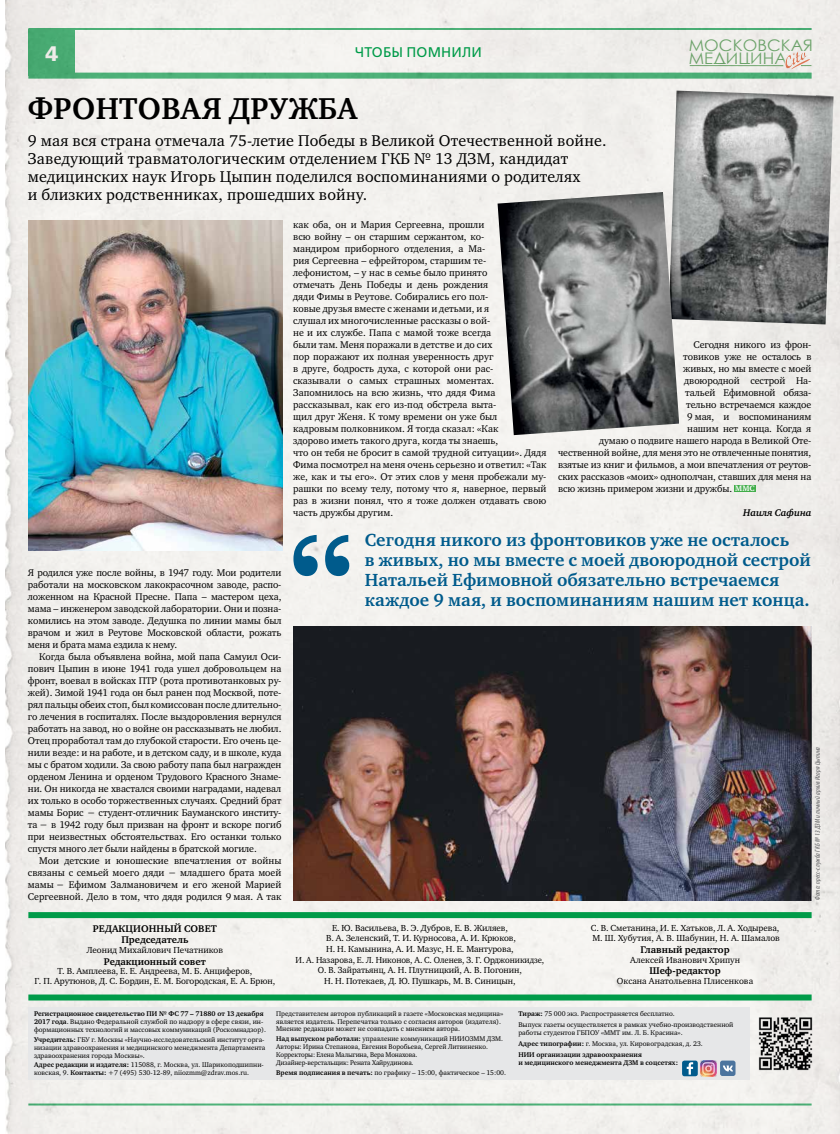
<style>
.page{position:relative;width:840px;height:1134px;background:#fff}
.page>*{position:absolute;margin:0;border:0;box-sizing:border-box;transform-origin:0 0}
.t1{font:700 31px "Charter ITC";letter-spacing:.135em;color:#000}
.t2{font:700 21px "Free Set";color:#fff}
.t3{font:700 18px/20px "Charter ITC";letter-spacing:.005em;color:#005b8c}
.t4{font:16px/18px "Charter ITC";letter-spacing:.01em;color:#000}
.t5{font:15.9px/13.1px "Century Gothic";color:#388e3c;scale:1.05 1}
.t6{font:14px "Free Set";letter-spacing:.01em;color:#009b49}
.t7{font:10px/12px "Charter ITC";color:#000;text-align:justify}
.t8{font:700 10px "Charter ITC";color:#000}
.t9{font:italic 700 10px "Charter ITC";letter-spacing:-.01em;color:#000}
.t10{font:9px/10.7px "Charter ITC";letter-spacing:-.01em;color:#000;text-align:center}
.t11{font:7px/8px "Charter ITC";color:#000}
.t12{font:700 7px/8px "Charter ITC";color:#000}
.t13{font:italic condensed 7px "Myriad Pro";letter-spacing:.02em;color:#58595b}
.s1{font-weight:700;font-size:8px;color:#fff}
.s2{font-weight:700}
</style>
<div class="page">
<div style="left:6px;top:0;width:833px;height:1134px;background:#f2f1ee"></div>
<img style="left:293px;top:626px;width:518px;height:274px">
<img style="left:668px;top:91px;width:165px;height:233px">
<svg style="left:293px;top:535px;width:56px;height:41px"></svg>
<img style="left:28px;top:220px;width:254px;height:331px">
<div style="left:734px;top:485px;width:21px;height:7px;background:#41ad49"></div>
<img style="left:497px;top:192px;width:181px;height:243px">
<div style="left:28px;top:994px;width:783px;height:6px;background:#009b49"></div>
<div style="left:28px;top:1007px;width:721px;height:73px;background:#e6e7e8"></div>
<img style="left:756px;top:1010px;width:58px;height:67px">
<svg style="left:681px;top:1060px;width:16px;height:16px"></svg>
<svg style="left:686px;top:1062px;width:6px;height:12px"></svg>
<img style="left:700px;top:1060px;width:16px;height:16px">
<div style="left:719px;top:1060px;width:16px;height:16px;background:#4c749e;border-radius:2px"></div>
<svg style="left:723px;top:1065px;width:9px;height:6px"></svg>
<div style="left:28px;top:912px;width:783px;height:6px;background:#009b49"></div>
<h2 class="t2" style="left:45px;top:39px;width:14px">4</h2>
<h3 class="t5" style="left:688px;top:38px;width:120px">МОСКОВСКАЯ<br>МЕДИЦИНА</h3>
<h3 class="t6" style="left:355px;top:43px;width:128px">Чтобы помнили</h3>
<h1 class="t1" style="left:28px;top:89px;width:327px">Фронтовая дружба</h1>
<p class="t4" style="left:28px;top:131px;width:580px">9 мая вся страна отмечала 75-летие Победы в Великой Отечественной войне. заведующий травматологическим отделением ГКБ № 13 ДЗМ, кандидат медицинских наук Игорь Цыпин поделился воспоминаниями о родителях<br>и близких родственниках, прошедших войну.</p>
<p class="t7" style="left:28px;top:567px;width:255px">Я родился уже после войны, в 1947 году. Мои родители работали на московском лакокрасочном заводе, распо&shy;ложенном на Красной Пресне. Папа – мастером цеха, мама – инженером заводской лаборатории. Они и позна&shy;комились на этом заводе. Дедушка по линии мамы был врачом и жил в Реутове Московской области, рожать меня и брата мама ездила к нему.</p>
<p class="t7" style="left:28px;top:651px;width:255px;text-indent:11px">Когда была объявлена война, мой папа Самуил Оси&shy;пович Цыпин в июне 1941 года ушел добровольцем на фронт, воевал в войсках ПТР (рота противотанковых ру&shy;жей). Зимой 1941 года он был ранен под Москвой, поте&shy;рял пальцы обеих стоп, был комиссован после длительно&shy;го лечения в госпиталях. После выздоровления вернулся работать на завод, но о войне он рассказывать не любил.<br>Отец проработал там до глубокой старости. Его очень це&shy;нили везде: и на работе, и в детском саду, и в школе, куда мы с братом ходили. За свою работу папа был награжден орденом Ленина и орденом Трудового Красного Знаме&shy;ни. Он никогда не хвастался своими наградами, надевал их только в особо торжественных случаях. Средний брат мамы Борис − студент-отличник Бауманского институ&shy;та − в 1942 году был призван на фронт и вскоре погиб при неизвестных обстоятельствах. Его останки только спустя много лет были найдены в братской могиле.</p>
<p class="t7" style="left:28px;top:855px;width:255px;text-indent:11px">Мои детские и юношеские впечатления от войны связаны с семьей моего дяди − младшего брата моей мамы − Ефимом Залмановичем и его женой Марией Сергеевной. Дело в том, что дядя родился 9 мая. А так</p>
<p class="t8" style="left:93px;top:922px;width:42px">РЕДАКЦИОННЫЙ</p>
<p class="t8" style="left:184px;top:922px;width:8px">СОВ</p>
<p class="t8" style="left:204px;top:922px;width:13px">ЕТ</p>
<p class="t8" style="left:121px;top:933px;width:68px">Председатель</p>
<p class="t10" style="left:87px;top:944px;width:138px">Леонид Михайлович Печатников</p>
<p class="t8" style="left:104px;top:955px;width:103px">Редакционный совет</p>
<p class="t10" style="left:35px;top:966px;width:242px;line-height:9.8px">Т. В. Амплеева, Е. Е. Андреева, М. Б. Анциферов,<br>Г. П. Арутюнов, Д. С. Бордин, Е. М. Богородская, Е. А. Брюн,</p>
<p class="t7" style="left:293px;top:219px;width:255px;text-align:left">как оба, он и Мария Сергеевна, прошли<br>всю войну – он старшим сержантом, ко-<br>мандиром приборного отделения, а Ма-<br>рия Сергеевна – ефрейтором, старшим те&shy;лефонистом, – у нас в семье было принято<br>отмечать День Победы и день рождения<br>дяди Фимы в Реутове. Собирались его пол-<br>ковые друзья вместе с женами и детьми, и я<br>слушал их многочисленные рассказы о вой-<br>не и их службе. Папа с мамой тоже всегда<br>были там. Меня поражали в детстве и до сих<br>пор поражают их полная уверенность друг<br>в друге, бодрость духа, с которой они рас-<br>сказывали о самых страшных моментах.<br>Запомнилось на всю жизнь, что дядя Фима рассказывал, как его из-под обстрела выта-<br>щил друг Женя. К тому времени он уже был<br>кадровым полковником. Я тогда сказал: «Как<br>здорово иметь такого друга, когда ты знаешь,<br>что он тебя не бросит в самой трудной ситуации». Дядя Фима посмотрел на меня очень серьезно и ответил: «Так же, как и ты его». От этих слов у меня пробежали му&shy;рашки по всему телу, потому что я, наверное, первый раз в жизни понял, что я тоже должен отдавать свою часть дружбы другим.</p>
<p class="t7" style="left:693px;top:339px;width:119px">Сегодня никого из фрон-</p>
<p class="t7" style="left:682px;top:351px;width:130px">товиков уже не осталось в</p>
<p class="t7" style="left:682px;top:363px;width:130px">живых, но мы вместе с моей</p>
<p class="t7" style="left:683px;top:375px;width:129px">двоюродной сестрой На-</p>
<p class="t7" style="left:684px;top:387px;width:128px">тальей Ефимовной обяза-</p>
<p class="t7" style="left:685px;top:399px;width:127px">тельно встречаемся каждое</p>
<p class="t7" style="left:686px;top:411px;width:125px">9 мая, и воспоминаниям</p>
<p class="t7" style="left:686px;top:423px;width:126px">нашим нет конца. Когда я</p>
<p class="t7" style="left:598px;top:435px;width:213px">думаю о подвиге нашего народа в Великой Оте-</p>
<p class="t7" style="left:557px;top:447px;width:255px">чественной войне, для меня это не отвлеченные понятия,</p>
<p class="t7" style="left:557px;top:459px;width:254px">взятые из книг и фильмов, а мои впечатления от реутов-</p>
<p class="t7" style="left:557px;top:471px;width:255px">ских рассказов «моих» однополчан, ставших для меня на</p>
<p class="t7" style="left:557px;top:483px;width:198px">всю жизнь примером жизни и дружбы. <span class="s1">MMC</span></p>
<p class="t9" style="left:742px;top:506px;width:70px">Наиля Сафина</p>
<h3 class="t3" style="left:364px;top:530px;width:447px">Сегодня никого из фронтовиков уже не осталось<br>в живых, но мы вместе с моей двоюродной сестрой Натальей Ефимовной обязательно встречаемся каждое 9 мая, и воспоминаниям нашим нет конца.</h3>
<p class="t10" style="left:295px;top:922px;width:250px">Е. Ю. Васильева, В. Э. Дубров, Е. В. Жиляев,<br>В. А. Зеленский, Т. И. Курносова, А. И. Крюков,<br>Н. Н. Камынина, А. И. Мазус, Н. Е. Мантурова,<br>И. А. Назарова, Е. Л. Никонов, А. С. Оленев, З. Г. Орджоникидзе, О. В. Зайратьянц, А. Н. Плутницкий, А. В. Погонин,<br>Н. Н. Потекаев, Д. Ю. Пушкарь, М. В. Синицын,</p>
<p class="t10" style="left:590px;top:922px;width:190px;line-height:10.1px;text-align:left">С. В. Сметанина, И. Е. Хатьков, Л. А. Ходырева,<br>М. Ш. Хубутия, А. В. Шабунин, Н. А. Шамалов</p>
<p class="t8" style="left:640px;top:943px;width:91px">Главный редактор</p>
<p class="t10" style="left:629px;top:955px;width:111px">Алексей Иванович Хрипун</p>
<p class="t8" style="left:649px;top:964px;width:73px">Шеф-редактор</p>
<p class="t10" style="left:616px;top:976px;width:138px">Оксана Анатольевна Плисенкова</p>
<p class="t13" style="left:812px;top:900px;width:155px;rotate:-90deg">Фото: пресс-служба ГКБ № 13 ДЗМ и личный архив Игоря Цыпина</p>
<p class="t11" style="left:34px;top:1010px;width:233px"><span class="s2">Регистрационное свидетельство ПИ № ФС 77 – 71880 от 13 декабря<br>2017 года</span>. Выдано Федеральной службой по надзору в сфере связи, ин&shy;формационных технологий и массовых коммуникаций (Роскомнадзор).</p>
<p class="t11" style="left:34px;top:1035px;width:233px"><span class="s2">Учредитель:</span> ГБУ г. Москвы «Научно-исследовательский институт орга&shy;низации здравоохранения и медицинского менеджмента Департамента здравоохранения города Москвы».</p>
<p class="t11" style="left:34px;top:1061px;width:231px"><span class="s2">Адрес редакции и издателя:</span> 115088, г. Москва, ул. Шарикоподшипни&shy;ковская, 9. <span class="s2">Контакты:</span> +7 (495) 530-12-89, niiozmm@zdrav.mos.ru.</p>
<p class="t11" style="left:276px;top:1010px;width:228px;line-height:7.5px">Представителем авторов публикаций в газете «Московская медицина» является издатель. Перепечатка только с согласия авторов (издателя).<br>Мнение редакции может не совпадать c мнением автора.</p>
<p class="t11" style="left:276px;top:1035px;width:228px"><span class="s2">Над выпуском работали:</span> управление коммуникаций НИИОЗММ ДЗМ.<br>Авторы: Ирина Степанова, Евгения Воробьева, Сергей Литвиненко.<br>Корректоры: Елена Малыгина, Вера Монахова.<br>Дизайнер-верстальщик: Рената Хайрудинова.</p>
<p class="t11" style="left:276px;top:1068px;width:231px"><span class="s2">Время подписания в печать:</span> по графику – 15:00, фактическое – 15:00.</p>
<p class="t11" style="left:518px;top:1008px;width:216px;line-height:10.8px"><span class="s2">Тираж:</span> 75 000 экз. Распространяется бесплатно.<br>Выпуск газеты осуществляется в рамках учебно-производственной</p>
<p class="t11" style="left:518px;top:1027px;width:186px;line-height:10.8px">работы студентов ГБПОУ «ММТ им. Л. Б. Красина».<br><span class="s2">Адрес типографии:</span> г. Москва, ул. Кировоградская, д. 23.<br><span class="s2">НИИ</span></p>
<p class="t12" style="left:518px;top:1050px;width:161px;text-indent:18px">организации здравоохранения<br>и медицинского менеджмента ДЗМ в соцсетях:</p>
</div>
